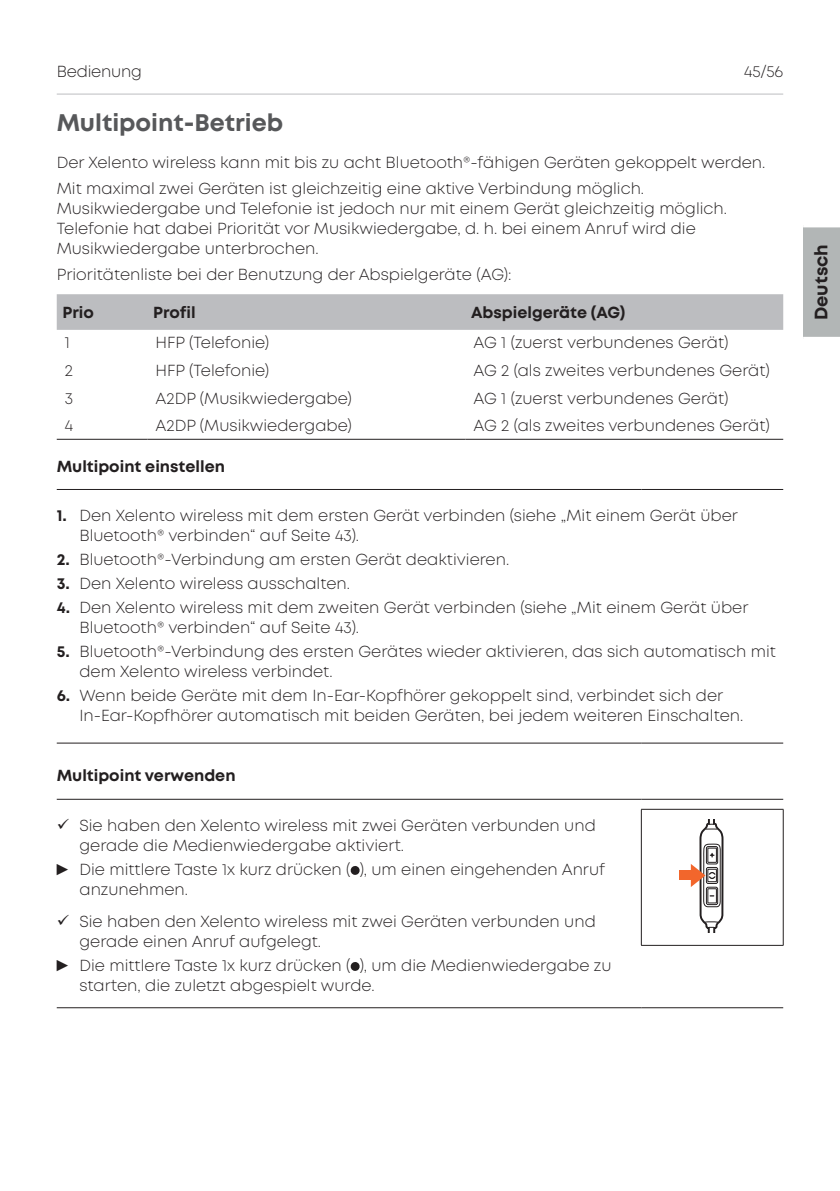
<style>
.page{position:relative;width:840px;height:1191px;background:#fff}
.page>*{position:absolute;margin:0;border:0;box-sizing:border-box;transform-origin:0 0}
.t1{font:700 24px "Mont";color:#57585a}
.t2{font:700 18px "Mont";color:#231f20}
.t3{font:300 16px/20px "Mont";color:#231f20}
.t4{font:700 16px "Mont";color:#231f20}
.s1{font-weight:700}
.s2{font-family:"Arial Narrow";font-weight:400}
</style>
<div class="page">
<hr style="left:57px;top:94px;width:725px;height:1px;background:#bcbdc0">
<div style="left:57px;top:294px;width:725px;height:36px;background:#bcbdc0"></div>
<hr style="left:57px;top:439px;width:90px;height:1px;background:#231f20">
<hr style="left:147px;top:439px;width:318px;height:1px;background:#231f20">
<hr style="left:465px;top:439px;width:317px;height:1px;background:#231f20">
<hr style="left:57px;top:489px;width:584px;height:1px;background:#231f20">
<hr style="left:641px;top:489px;width:141px;height:1px;background:#231f20">
<hr style="left:57px;top:742px;width:584px;height:1px;background:#231f20">
<hr style="left:641px;top:742px;width:141px;height:1px;background:#231f20">
<hr style="left:57px;top:799px;width:584px;height:1px;background:#231f20">
<hr style="left:641px;top:799px;width:141px;height:1px;background:#231f20">
<hr style="left:640px;top:809px;width:1px;height:136px;background:#231f20">
<hr style="left:640px;top:809px;width:143px;height:1px;background:#231f20">
<hr style="left:782px;top:809px;width:1px;height:136px;background:#231f20">
<hr style="left:640px;top:945px;width:143px;height:1px;background:#231f20">
<hr style="left:57px;top:1007px;width:584px;height:1px;background:#231f20">
<hr style="left:641px;top:1007px;width:141px;height:1px;background:#231f20">
<svg style="left:690px;top:819px;width:34px;height:113px"></svg>
<div style="left:679px;top:870px;width:12px;height:10px;background:#f2662c"></div>
<div style="left:802px;top:225px;width:37px;height:114px;background:#b2b6b6"></div>
<hr style="left:802px;top:223px;width:37px;height:4px;background:#fff">
<hr style="left:802px;top:337px;width:37px;height:4px;background:#fff">
<p class="t3" style="left:57px;top:62px;width:87px">Bedienung</p>
<p class="t3" style="left:743px;top:62px;width:41px">45/56</p>
<h1 class="t1" style="left:57px;top:107px;width:228px">Multipoint-Betrieb</h1>
<p class="t3" style="left:57px;top:150px;width:709px;line-height:26px">Der Xelento wireless kann mit bis zu acht Bluetooth®-fähigen Geräten gekoppelt werden.<br>Mit maximal zwei Geräten ist gleichzeitig eine aktive Verbindung möglich.</p>
<p class="t3" style="left:57px;top:199px;width:671px">Musikwiedergabe und Telefonie ist jedoch nur mit einem Gerät gleichzeitig möglich.<br>Telefonie hat dabei Priorität vor Musikwiedergabe, d. h. bei einem Anruf wird die<br>Musikwiedergabe unterbrochen.</p>
<p class="t3" style="left:57px;top:265px;width:456px">Prioritätenliste bei der Benutzung der Abspielgeräte (AG):</p>
<p class="t4" style="left:62px;top:302px;width:33px">Prio</p>
<p class="t4" style="left:153px;top:302px;width:44px">Profil</p>
<p class="t4" style="left:471px;top:302px;width:156px">Abspielgeräte (AG)</p>
<p class="t3" style="left:65px;top:333px;width:7px">1</p>
<p class="t3" style="left:155px;top:333px;width:115px">HFP (Telefonie)</p>
<p class="t3" style="left:473px;top:333px;width:256px">AG 1 (zuerst verbundenes Gerät)</p>
<p class="t3" style="left:65px;top:360px;width:10px">2</p>
<p class="t3" style="left:155px;top:360px;width:115px">HFP (Telefonie)</p>
<p class="t3" style="left:473px;top:360px;width:298px">AG 2 (als zweites verbundenes Gerät)</p>
<p class="t3" style="left:65px;top:388px;width:10px">3</p>
<p class="t3" style="left:155px;top:388px;width:198px">A2DP (Musikwiedergabe)</p>
<p class="t3" style="left:473px;top:388px;width:256px">AG 1 (zuerst verbundenes Gerät)</p>
<p class="t3" style="left:65px;top:416px;width:10px">4</p>
<p class="t3" style="left:155px;top:416px;width:198px">A2DP (Musikwiedergabe)</p>
<p class="t3" style="left:473px;top:416px;width:298px">AG 2 (als zweites verbundenes Gerät)</p>
<p class="t4" style="left:57px;top:455px;width:170px">Multipoint einstellen</p>
<p class="t3" style="left:79px;top:506px;width:659px;text-indent:-23px"><span class="s1">1.</span> Den Xelento wireless mit dem ersten Gerät verbinden (siehe „Mit einem Gerät über<br>Bluetooth® verbinden“ auf Seite 43).</p>
<p class="t3" style="left:57px;top:550px;width:453px"><span class="s1">2.</span> Bluetooth®-Verbindung am ersten Gerät deaktivieren.</p>
<p class="t3" style="left:57px;top:574px;width:294px"><span class="s1">3.</span> Den Xelento wireless ausschalten.</p>
<p class="t3" style="left:79px;top:598px;width:670px;text-indent:-23px"><span class="s1">4.</span> Den Xelento wireless mit dem zweiten Gerät verbinden (siehe „Mit einem Gerät über<br>Bluetooth® verbinden“ auf Seite 43).</p>
<p class="t3" style="left:79px;top:642px;width:697px;text-indent:-23px"><span class="s1">5.</span> Bluetooth®-Verbindung des ersten Gerätes wieder aktivieren, das sich automatisch mit dem Xelento wireless verbindet.</p>
<p class="t3" style="left:79px;top:686px;width:665px;text-indent:-23px"><span class="s1">6.</span> Wenn beide Geräte mit dem In-Ear-Kopfhörer gekoppelt sind, verbindet sich der<br>In-Ear-Kopfhörer automatisch mit beiden Geräten, bei jedem weiteren Einschalten.</p>
<p class="t4" style="left:57px;top:765px;width:180px">Multipoint verwenden</p>
<p class="t3" style="left:79px;top:815px;width:517px">Sie haben den Xelento wireless mit zwei Geräten verbunden und gerade die Medienwiedergabe aktiviert.</p>
<p class="t3" style="left:79px;top:859px;width:527px;text-indent:-23px"><span class="s2">►</span> Die mittlere Taste 1x kurz drücken ( ), um einen eingehenden Anruf anzunehmen.</p>
<p class="t3" style="left:79px;top:911px;width:517px">Sie haben den Xelento wireless mit zwei Geräten verbunden und gerade einen Anruf aufgelegt.</p>
<p class="t3" style="left:79px;top:955px;width:533px;text-indent:-23px"><span class="s2">►</span> Die mittlere Taste 1x kurz drücken ( ), um die Medienwiedergabe zu starten, die zuletzt abgespielt wurde.</p>
<p class="t2" style="left:809px;top:320px;width:78px;rotate:-90deg">Deutsch</p>
</div>
